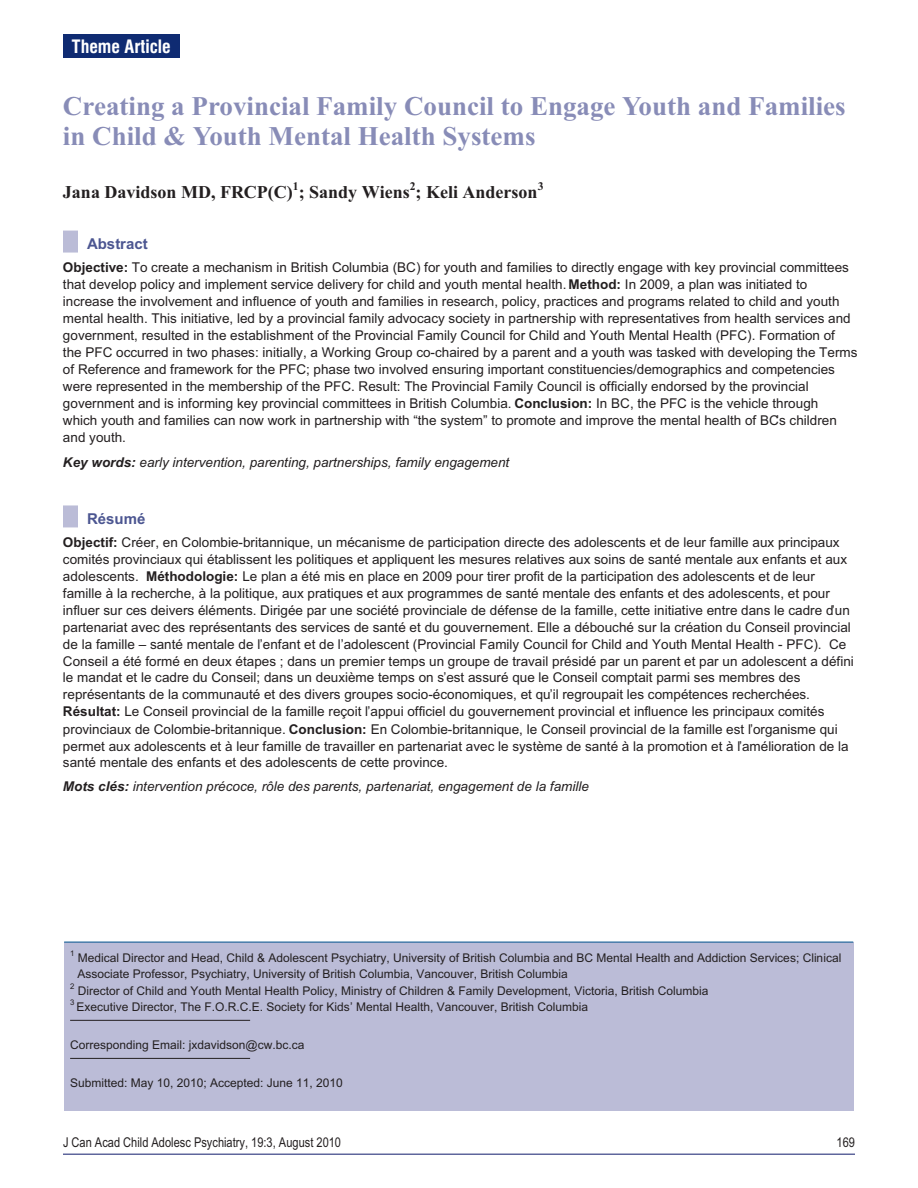
<style>
.page{position:relative;width:918px;height:1188px;background:#fff}
.page>*{position:absolute;margin:0;border:0;box-sizing:border-box;transform-origin:0 0}
.t1{font:700 27px/29.7px "Times New Roman";color:#888cb7}
.t2{font:700 18px "Times New Roman";color:#231f20}
.t3{font:700 18px "Swis 721 Cn BT";color:#fff}
.t4{font:700 15px "Arial";color:#4c5691}
.t5{font:13.5px/17px "Arial";color:#231f20}
.t6{font:italic 13.5px "Arial";color:#231f20}
.t7{font:13.5px "Arial Narrow";color:#231f20}
.t8{font:12px/16.4px "Arial";color:#231f20}
.t9{font:700 11.7px "Times New Roman";color:#231f20}
.t10{font:7.8px "Arial";color:#231f20}
.s1{font-weight:700}
</style>
<div class="page">
<div style="left:63px;top:34px;width:117px;height:24px;background:#0f2b72"></div>
<div style="left:63px;top:231px;width:15px;height:22px;background:#bbbcd7"></div>
<div style="left:63px;top:505px;width:15px;height:22px;background:#bbbcd7"></div>
<hr style="left:63px;top:1154px;width:792px;height:1px;background:#5f669c">
<div style="left:64px;top:942px;width:789px;height:169px;background:#bbbcd7"></div>
<hr style="left:70px;top:1020px;width:180px;height:1px;background:#231f20">
<hr style="left:70px;top:1058px;width:180px;height:1px;background:#231f20">
<hr style="left:64px;top:942px;width:789px;height:1px;background:#00538e">
<h2 class="t3" style="left:72px;top:40px;width:100px">Theme Article</h2>
<h1 class="t1" style="left:63px;top:94px;width:784px">Creating a Provincial Family Council to Engage Youth and Families in Child &amp; Youth Mental Health Systems</h1>
<h2 class="t2" style="left:63px;top:186px;width:476px">Jana Davidson MD, FRCP(C) ; Sandy Wiens ; Keli Anderson</h2>
<p class="t9" style="left:293px;top:182px;width:7px">1</p>
<p class="t9" style="left:410px;top:182px;width:7px">2</p>
<p class="t9" style="left:538px;top:182px;width:7px">3</p>
<p class="t4" style="left:87px;top:239px;width:62px">Abstract</p>
<p class="t5" style="left:63px;top:260px;width:796px"><span class="s1">Objective:</span> To create a mechanism in British Columbia (BC) for youth and families to directly engage with key provincial committees that develop policy and implement service delivery for child and youth mental health. <span class="s1">Method:</span> In 2009, a plan was initiated to increase the involvement and influence of youth and families in research, policy, practices and programs related to child and youth mental health. This initiative, led by a provincial family advocacy society in partnership with representatives from health services and government, resulted in the establishment of the Provincial Family Council for Child and Youth Mental Health (PFC). Formation of<br>the PFC occurred in two phases: initially, a Working Group co-chaired by a parent and a youth was tasked with developing the Terms of Reference and framework for the PFC; phase two involved ensuring important constituencies/demographics and competencies were represented in the membership of the PFC. Result: The Provincial Family Council is officially endorsed by the provincial government and is informing key provincial committees in British Columbia. <span class="s1">Conclusion:</span> In BC, the PFC is the vehicle through<br>which youth and families can now work in partnership with “the system” to promote and improve the mental health of BC’s children and youth.</p>
<p class="t6" style="left:63px;top:457px;width:448px"><span class="s1">Key words:</span> early intervention, parenting, partnerships, family engagement</p>
<p class="t4" style="left:87px;top:513px;width:60px">Résumé</p>
<p class="t5" style="left:63px;top:535px;width:792px"><span class="s1">Objectif:</span> Créer, en Colombie-britannique, un mécanisme de participation directe des adolescents et de leur famille aux principaux comités provinciaux qui établissent les politiques et appliquent les mesures relatives aux soins de santé mentale aux enfants et aux adolescents. <span class="s1">Méthodologie:</span> Le plan a été mis en place en 2009 pour tirer profit de la participation des adolescents et de leur famille à la recherche, à la politique, aux pratiques et aux programmes de santé mentale des enfants et des adolescents, et pour influer sur ces deivers éléments. Dirigée par une société provinciale de défense de la famille, cette initiative entre dans le cadre d’un partenariat avec des représentants des services de santé et du gouvernement. Elle a débouché sur la création du Conseil provincial de la famille – santé mentale de l’enfant et de l’adolescent (Provincial Family Council for Child and Youth Mental Health - PFC). Ce Conseil a été formé en deux étapes ; dans un premier temps un groupe de travail présidé par un parent et par un adolescent a défini le mandat et le cadre du Conseil; dans un deuxième temps on s’est assuré que le Conseil comptait parmi ses membres des représentants de la communauté et des divers groupes socio-économiques, et qu’il regroupait les compétences recherchées.<br><span class="s1">Résultat:</span> Le Conseil provincial de la famille reçoit l’appui officiel du gouvernement provincial et influence les principaux comités provinciaux de Colombie-britannique. <span class="s1">Conclusion:</span> En Colombie-britannique, le Conseil provincial de la famille est l’organisme qui permet aux adolescents et à leur famille de travailler en partenariat avec le système de santé à la promotion et à l’amélioration de la santé mentale des enfants et des adolescents de cette province.</p>
<p class="t6" style="left:63px;top:782px;width:527px"><span class="s1">Mots clés:</span> intervention précoce, rôle des parents, partenariat, engagement de la famille</p>
<p class="t10" style="left:70px;top:951px;width:6px">1</p>
<p class="t8" style="left:78px;top:951px;width:765px">Medical Director and Head, Child &amp; Adolescent Psychiatry, University of British Columbia and BC Mental Health and Addiction Services; Clinical<br>Associate Professor, Psychiatry, University of British Columbia, Vancouver, British Columbia</p>
<p class="t10" style="left:70px;top:983px;width:6px">2</p>
<p class="t8" style="left:78px;top:984px;width:632px">Director of Child and Youth Mental Health Policy, Ministry of Children &amp; Family Development, Victoria, British Columbia</p>
<p class="t10" style="left:70px;top:1000px;width:6px">3</p>
<p class="t8" style="left:77px;top:1000px;width:513px">Executive Director, The F.O.R.C.E. Society for Kids’ Mental Health, Vancouver, British Columbia</p>
<p class="t8" style="left:70px;top:1038px;width:236px">Corresponding Email: jxdavidson@cw.bc.ca</p>
<p class="t8" style="left:70px;top:1076px;width:274px">Submitted: May 10, 2010; Accepted: June 11, 2010</p>
<p class="t7" style="left:63px;top:1138px;width:280px">J Can Acad Child Adolesc Psychiatry, 19:3, August 2010</p>
<p class="t7" style="left:837px;top:1138px;width:20px">169</p>
</div>
